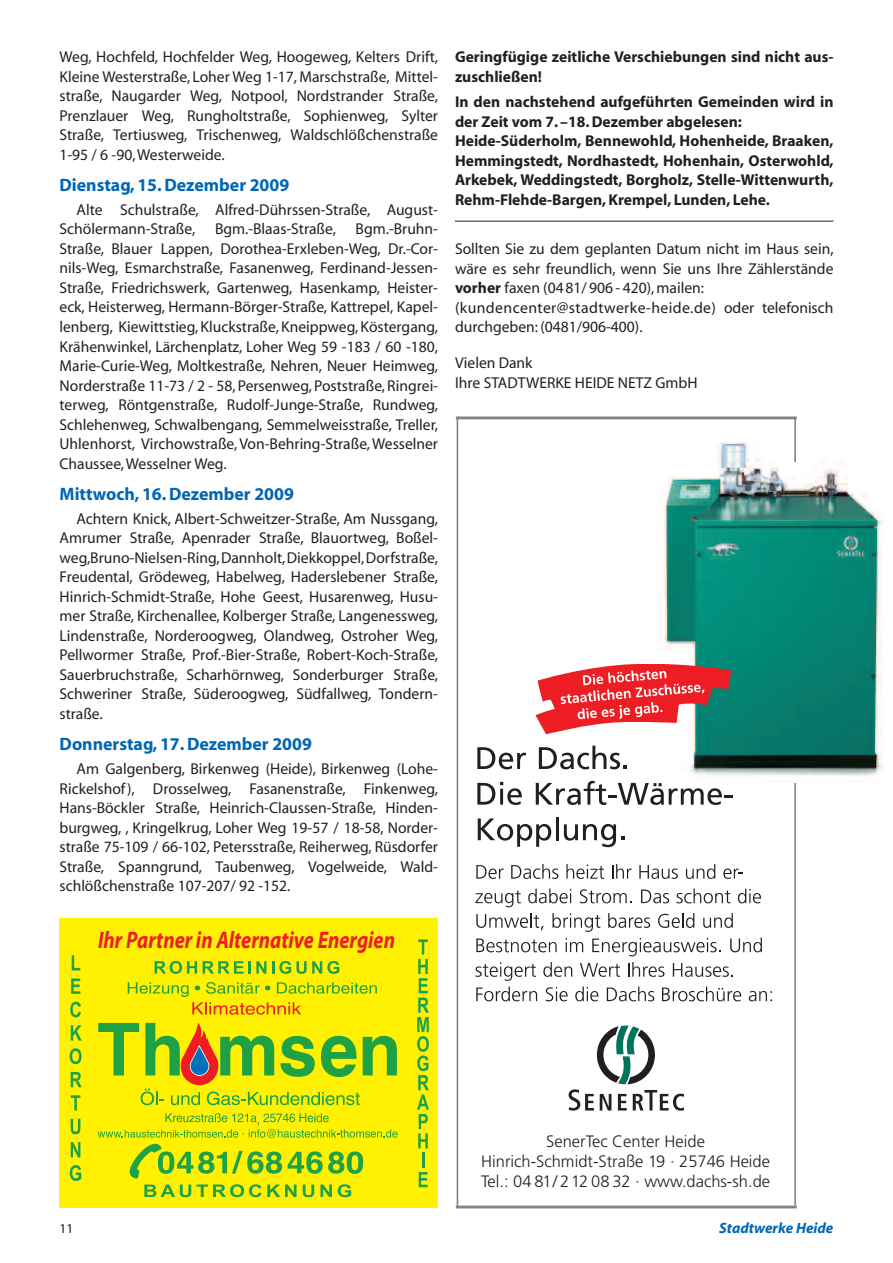
<style>
.page{position:relative;width:893px;height:1263px;background:#fff}
.page>*{position:absolute;margin:0;border:0;box-sizing:border-box;transform-origin:0 0}
.t1{font:italic 700 24px "Myriad Pro";color:#ee1d23;scale:.84 1}
.t2{font:700 18px "Myriad";color:#0166b3}
.t3{font:300 16.5px/19.8px "Frutiger";color:#231f20;text-align:center}
.t4{font:15.75px/19.5px "Myriad";color:#231f20;text-align:justify}
.t5{font:700 15.75px/19.5px "Myriad";color:#231f20}
.t6{font:italic 700 15px "Myriad";color:#0166b3}
.t7{font:13.5px "Myriad";color:#231f20}
.s1{font-weight:700}
</style>
<div class="page">
<svg style="left:569px;top:1025px;width:115px;height:86px"></svg>
<hr style="left:456px;top:418px;width:2px;height:789px;background:#808285">
<hr style="left:456px;top:1206px;width:341px;height:2px;background:#808285">
<hr style="left:456px;top:417px;width:341px;height:2px;background:#808285">
<hr style="left:794px;top:782px;width:2px;height:423px;background:#808285">
<svg style="left:477px;top:747px;width:49px;height:22px"></svg>
<svg style="left:539px;top:746px;width:88px;height:23px"></svg>
<svg style="left:477px;top:782px;width:45px;height:23px"></svg>
<svg style="left:536px;top:781px;width:196px;height:24px"></svg>
<svg style="left:478px;top:818px;width:73px;height:29px"></svg>
<hr style="left:556px;top:817px;width:2px;height:23px;background:#231f20">
<svg style="left:564px;top:824px;width:61px;height:23px"></svg>
<svg style="left:476px;top:865px;width:27px;height:14px"></svg>
<svg style="left:511px;top:864px;width:47px;height:15px"></svg>
<svg style="left:566px;top:864px;width:38px;height:15px"></svg>
<svg style="left:612px;top:864px;width:19px;height:15px"></svg>
<svg style="left:639px;top:865px;width:39px;height:14px"></svg>
<svg style="left:686px;top:864px;width:29px;height:15px"></svg>
<svg style="left:723px;top:868px;width:20px;height:11px"></svg>
<svg style="left:475px;top:890px;width:46px;height:17px"></svg>
<svg style="left:528px;top:888px;width:43px;height:15px"></svg>
<svg style="left:580px;top:889px;width:52px;height:14px"></svg>
<svg style="left:641px;top:889px;width:28px;height:14px"></svg>
<svg style="left:676px;top:888px;width:55px;height:15px"></svg>
<svg style="left:738px;top:888px;width:23px;height:15px"></svg>
<svg style="left:476px;top:913px;width:68px;height:17px"></svg>
<svg style="left:552px;top:913px;width:48px;height:19px"></svg>
<svg style="left:608px;top:913px;width:42px;height:15px"></svg>
<svg style="left:658px;top:913px;width:36px;height:15px"></svg>
<svg style="left:703px;top:913px;width:30px;height:15px"></svg>
<svg style="left:476px;top:938px;width:81px;height:14px"></svg>
<svg style="left:566px;top:938px;width:17px;height:14px"></svg>
<svg style="left:592px;top:938px;width:129px;height:18px"></svg>
<svg style="left:730px;top:937px;width:32px;height:15px"></svg>
<svg style="left:543px;top:962px;width:29px;height:15px"></svg>
<svg style="left:580px;top:963px;width:40px;height:14px"></svg>
<svg style="left:628px;top:962px;width:36px;height:15px"></svg>
<svg style="left:673px;top:963px;width:60px;height:14px"></svg>
<svg style="left:475px;top:962px;width:62px;height:39px"></svg>
<svg style="left:546px;top:987px;width:22px;height:14px"></svg>
<svg style="left:575px;top:986px;width:23px;height:15px"></svg>
<svg style="left:607px;top:986px;width:47px;height:15px"></svg>
<svg style="left:662px;top:986px;width:79px;height:15px"></svg>
<svg style="left:749px;top:991px;width:23px;height:10px"></svg>
<img style="left:640px;top:442px;width:243px;height:340px">
<hr style="left:794px;top:418px;width:2px;height:44px;background:#808285">
<svg style="left:535px;top:664px;width:196px;height:70px"></svg>
<hr style="left:455px;top:221px;width:378px;height:1px;background:#231f20">
<div style="left:60px;top:918px;width:378px;height:290px;background:#fff101"></div>
<svg style="left:288px;top:1151px;width:75px;height:23px"></svg>
<svg style="left:129px;top:1144px;width:153px;height:34px"></svg>
<svg style="left:155px;top:961px;width:42px;height:13px"></svg>
<svg style="left:203px;top:961px;width:63px;height:13px"></svg>
<svg style="left:272px;top:961px;width:67px;height:13px"></svg>
<svg style="left:144px;top:1184px;width:152px;height:13px"></svg>
<svg style="left:303px;top:1184px;width:11px;height:13px"></svg>
<svg style="left:320px;top:1184px;width:12px;height:13px"></svg>
<svg style="left:338px;top:1184px;width:13px;height:13px"></svg>
<svg style="left:72px;top:955px;width:8px;height:15px"></svg>
<svg style="left:71px;top:978px;width:9px;height:16px"></svg>
<svg style="left:70px;top:1001px;width:11px;height:16px"></svg>
<svg style="left:71px;top:1025px;width:11px;height:15px"></svg>
<svg style="left:70px;top:1048px;width:12px;height:16px"></svg>
<svg style="left:71px;top:1072px;width:11px;height:15px"></svg>
<svg style="left:71px;top:1095px;width:9px;height:15px"></svg>
<svg style="left:71px;top:1119px;width:9px;height:15px"></svg>
<svg style="left:71px;top:1142px;width:9px;height:15px"></svg>
<svg style="left:70px;top:1165px;width:11px;height:16px"></svg>
<svg style="left:417px;top:939px;width:12px;height:248px"></svg>
<svg style="left:128px;top:982px;width:249px;height:33px"></svg>
<svg style="left:98px;top:1022px;width:299px;height:83px"></svg>
<svg style="left:98px;top:1113px;width:299px;height:25px"></svg>
<p class="t4" style="left:60px;top:49px;width:380px">Weg, Hochfeld, Hochfelder Weg, Hoogeweg, Kelters Drift, Kleine Westerstraße, Loher Weg 1-17, Marschstraße, Mittel&shy;straße, Naugarder Weg, Notpool, Nordstrander Straße, Prenzlauer Weg, Rungholtstraße, Sophienweg, Sylter Straße, Tertiusweg, Trischenweg, Waldschlößchenstraße 1-95 / 6 -90,Westerweide.</p>
<p class="t2" style="left:60px;top:178px;width:231px">Dienstag, 15. Dezember 2009</p>
<p class="t4" style="left:60px;top:201px;width:380px;text-indent:17px">Alte Schulstraße, Alfred-Dührssen-Straße, August-<br>Schölermann-Straße,</p>
<p class="t4" style="left:215px;top:221px;width:122px">Bgm.-Blaas-Straße,</p>
<p class="t4" style="left:60px;top:221px;width:380px;text-indent:296px">Bgm.-Bruhn-Straße, Blauer Lappen, Dorothea-Erxleben-Weg, Dr.-Cor&shy;nils-Weg, Esmarchstraße, Fasanenweg, Ferdinand-Jessen-Straße, Friedrichswerk, Gartenweg, Hasenkamp, Heister&shy;eck, Heisterweg, Hermann-Börger-Straße, Kattrepel, Kapel&shy;lenberg, Kiewittstieg, Kluckstraße, Kneippweg, Köstergang, Krähenwinkel, Lärchenplatz, Loher Weg 59 -183 / 60 -180, Marie-Curie-Weg, Moltkestraße, Nehren, Neuer Heimweg, Norderstraße 11-73 / 2 - 58, Persenweg, Poststraße, Ringrei&shy;terweg, Röntgenstraße, Rudolf-Junge-Straße, Rundweg, Schlehenweg, Schwalbengang, Semmelweisstraße, Treller, Uhlenhorst, Virchowstraße, Von-Behring-Straße, Wesselner Chaussee,Wesselner Weg.</p>
<p class="t2" style="left:60px;top:487px;width:236px">Mittwoch, 16. Dezember 2009</p>
<p class="t4" style="left:60px;top:510px;width:380px;text-indent:17px">Achtern Knick, Albert-Schweitzer-Straße, Am Nussgang, Amrumer Straße, Apenrader Straße, Blauortweg, Boßel&shy;weg,Bruno-Nielsen-Ring,Dannholt,Diekkoppel,Dorfstraße, Freudental, Grödeweg, Habelweg, Haderslebener Straße, Hinrich-Schmidt-Straße, Hohe Geest, Husarenweg, Husu&shy;mer Straße, Kirchenallee, Kolberger Straße, Langenessweg, Lindenstraße, Norderoogweg, Olandweg, Ostroher Weg, Pellwormer Straße, Prof.-Bier-Straße, Robert-Koch-Straße, Sauerbruchstraße, Scharhörnweg, Sonderburger Straße, Schweriner Straße, Süderoogweg, Südfallweg, Tondern&shy;straße.</p>
<p class="t2" style="left:60px;top:737px;width:254px">Donnerstag, 17. Dezember 2009</p>
<p class="t4" style="left:60px;top:760px;width:380px;text-indent:17px">Am Galgenberg, Birkenweg (Heide), Birkenweg (Lohe-Rickelshof), Drosselweg, Fasanenstraße, Finkenweg, Hans-Böckler Straße, Heinrich-Claussen-Straße, Hinden&shy;burgweg, , Kringelkrug, Loher Weg 19-57 / 18-58, Norder&shy;straße 75-109 / 66-102, Petersstraße, Reiherweg, Rüsdorfer Straße, Spanngrund, Taubenweg, Vogelweide, Wald&shy;schlößchenstraße 107-207/ 92 -152.</p>
<h1 class="t1" style="left:98px;top:931px;width:355px">Ihr Partner in Alternative Energien</h1>
<p class="t5" style="left:455px;top:49px;width:380px">Geringfügige zeitliche Verschiebungen sind nicht aus&shy;zuschließen!</p>
<p class="t5" style="left:455px;top:94px;width:380px">In den nachstehend aufgeführten Gemeinden wird in der Zeit vom 7. –18. Dezember abgelesen:<br>Heide-Süderholm, Bennewohld, Hohenheide, Braaken, Hemmingstedt, Nordhastedt, Hohenhain, Osterwohld, Arkebek, Weddingstedt, Borgholz, Stelle-Wittenwurth, Rehm-Flehde-Bargen, Krempel, Lunden, Lehe.</p>
<p class="t4" style="left:455px;top:241px;width:380px;text-align:left">Sollten Sie zu dem geplanten Datum nicht im Haus sein, wäre es sehr freundlich, wenn Sie uns Ihre Zählerstände <span class="s1">vorher</span> faxen (0481/ 906 - 420), mailen: (kundencenter@stadtwerke-heide.de) oder telefonisch durchgeben: (0481/906-400).</p>
<p class="t4" style="left:455px;top:355px;width:244px">Vielen Dank<br>Ihre STADTWERKE HEIDE NETZ GmbH</p>
<p class="t3" style="left:481px;top:1132px;width:290px">SenerTec Center Heide<br>Hinrich-Schmidt-Straße 19 · 25746 Heide<br>Tel.: 04 81/ 212 08 32 · www.dachs-sh.de</p>
<p class="t7" style="left:60px;top:1224px;width:15px">11</p>
<p class="t6" style="left:719px;top:1222px;width:116px">Stadtwerke Heide</p>
</div>
